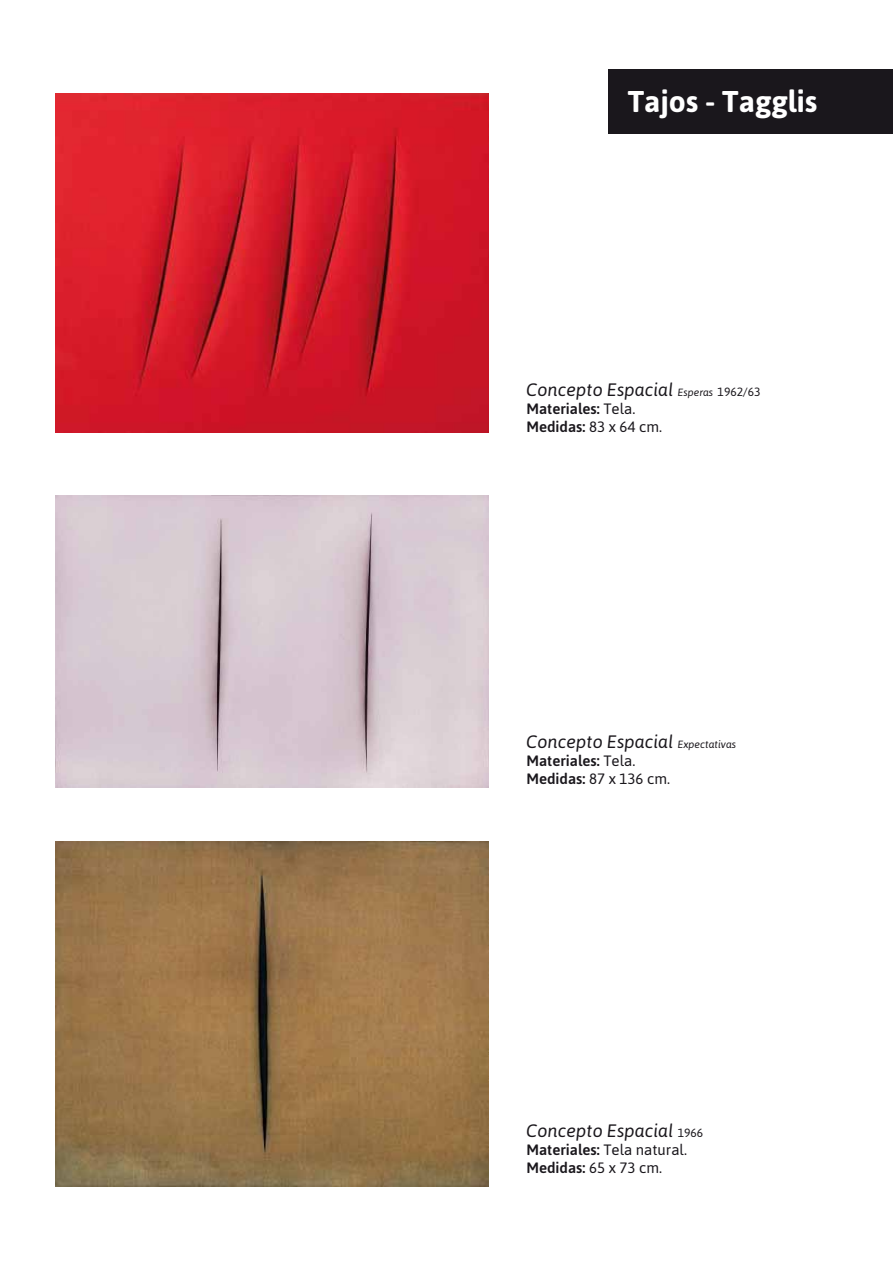
<style>
.page{position:relative;width:893px;height:1263px;background:#fff}
.page>*{position:absolute;margin:0;border:0;box-sizing:border-box;transform-origin:0 0}
.t1{font:700 30px "Asap";color:#fff}
.t2{font:italic 18px "Asap";color:#1a171c}
.t3{font:500 15px/18px "Asap";color:#1a171c}
.t4{font:15px/18px "Asap";color:#1a171c}
.s1{font-size:10.5px}
.s2{font-style:normal;font-size:12px}
.s3{font-weight:400}
.s4{font-weight:500}
</style>
<div class="page">
<img style="left:55px;top:94px;width:433px;height:338px">
<img style="left:55px;top:495px;width:433px;height:292px">
<img style="left:55px;top:842px;width:433px;height:344px">
<div style="left:608px;top:70px;width:285px;height:64px;background:#1a171c"></div>
<h1 class="t1" style="left:628px;top:81px;width:191px">Tajos - Tagglis</h1>
<p class="t2" style="left:526px;top:378px;width:236px">Concepto Espacial <span class="s1">Esperas</span> <span class="s2">1962/63</span></p>
<p class="t3" style="left:526px;top:399px;width:137px">Materiales: <span class="s3">Tela.<br></span>Medidas: <span class="s3">83 x 64 cm.</span></p>
<p class="t2" style="left:526px;top:730px;width:211px">Concepto Espacial <span class="s1">Expectativas</span></p>
<p class="t3" style="left:526px;top:751px;width:145px">Materiales: <span class="s3">Tela.<br></span>Medidas: <span class="s3">87 x 136 cm.</span></p>
<p class="t2" style="left:526px;top:1119px;width:178px">Concepto Espacial <span class="s2">1966</span></p>
<p class="t4" style="left:526px;top:1141px;width:162px"><span class="s4">Materiales:</span> Tela natural.<br><span class="s4">Medidas:</span> 65 x 73 cm.</p>
</div>
